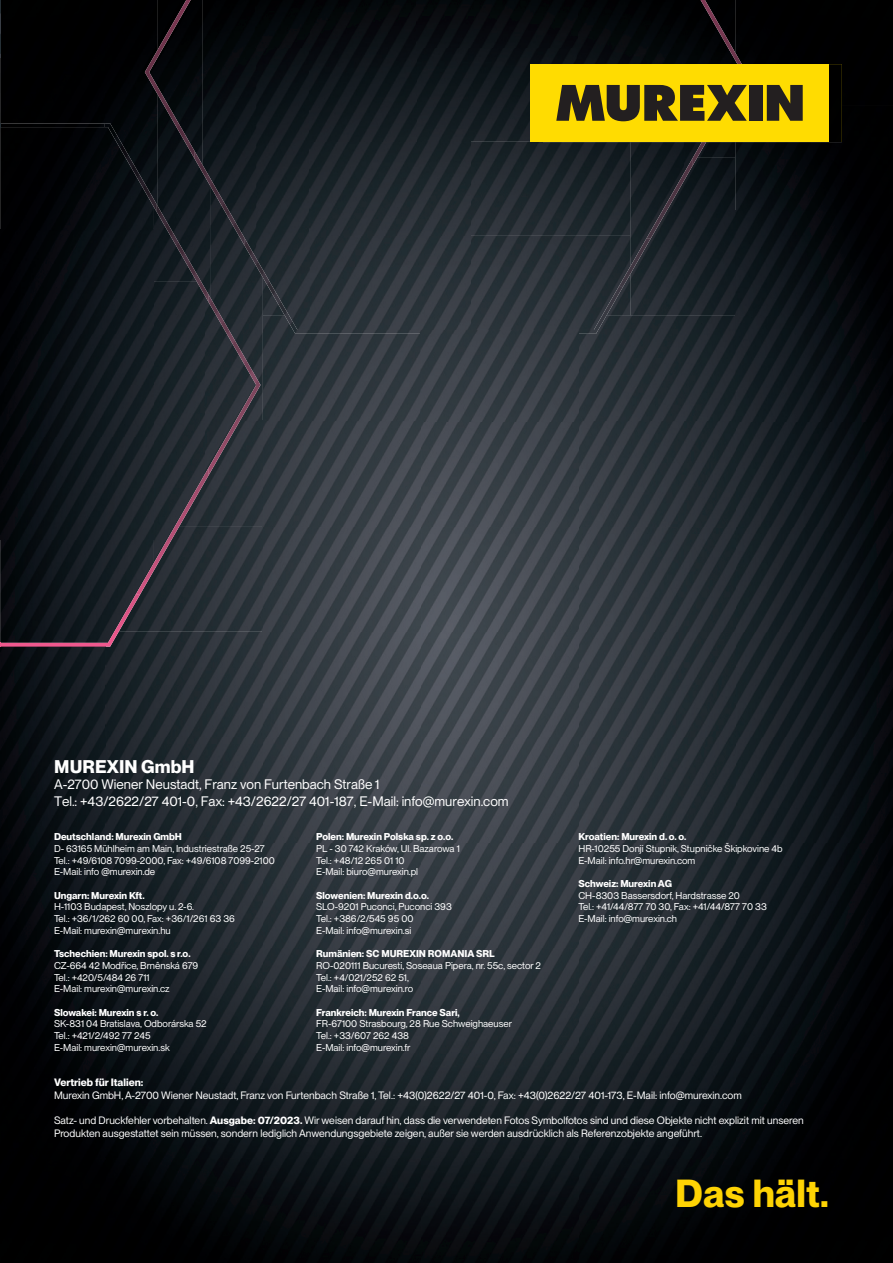
<style>
.page{position:relative;width:893px;height:1263px;background:#fff}
.page>*{position:absolute;margin:0;border:0;box-sizing:border-box;transform-origin:0 0}
.t1{font:700 38.25px "PP Neue Montreal";color:#fed304}
.t2{font:700 18px "PP Neue Montreal";letter-spacing:.01em;color:#fff}
.t3{font:13.5px/16.5px "PP Neue Montreal";color:#fff}
.t4{font:10.5px/12.6px "PP Neue Montreal";color:#fff}
.t5{font:700 10.5px "PP Neue Montreal";color:#fff}
.t6{font:9.75px/11.7px "PP Neue Montreal";color:#fff}
.t7{font:700 9.75px "PP Neue Montreal";color:#fff}
.s1{font-weight:700}
</style>
<div class="page">
<img style="left:105px;top:631px;width:788px;height:632px">
<img style="left:0;top:647px;width:105px;height:616px">
<img style="left:154px;top:526px;width:739px;height:105px">
<img style="left:209px;top:421px;width:684px;height:105px">
<img style="left:578px;top:316px;width:315px;height:105px">
<img style="left:420px;top:334px;width:158px;height:87px">
<img style="left:263px;top:332px;width:157px;height:89px">
<img style="left:210px;top:258px;width:53px;height:163px">
<img style="left:736px;top:0;width:157px;height:316px">
<img style="left:631px;top:167px;width:105px;height:149px">
<img style="left:158px;top:165px;width:52px;height:129px">
<div style="left:105px;top:0;width:53px;height:204px;background:#000102"></div>
<div style="left:1px;top:0;width:104px;height:127px;background:#000001"></div>
<img style="left:829px;top:64px;width:13px;height:78px">
<img style="left:310px;top:142px;width:321px;height:188px">
<img style="left:256px;top:0;width:54px;height:286px">
<img style="left:630px;top:142px;width:54px;height:124px">
<img style="left:203px;top:0;width:53px;height:258px">
<img style="left:684px;top:142px;width:18px;height:31px">
<img style="left:157px;top:0;width:46px;height:165px">
<img style="left:309px;top:0;width:268px;height:142px">
<img style="left:577px;top:0;width:115px;height:64px">
<img style="left:0;top:127px;width:154px;height:516px">
<img style="left:154px;top:282px;width:51px;height:281px">
<img style="left:205px;top:302px;width:3px;height:166px">
<img style="left:154px;top:212px;width:2px;height:70px">
<img style="left:294px;top:286px;width:329px;height:48px">
<img style="left:244px;top:237px;width:50px;height:95px">
<img style="left:619px;top:238px;width:32px;height:48px">
<img style="left:194px;top:151px;width:50px;height:94px">
<img style="left:646px;top:159px;width:46px;height:80px">
<img style="left:692px;top:0;width:50px;height:167px">
<img style="left:145px;top:0;width:50px;height:159px">
<img style="left:0;top:594px;width:140px;height:53px">
<img style="left:136px;top:542px;width:34px;height:52px">
<img style="left:166px;top:468px;width:43px;height:74px">
<img style="left:208px;top:294px;width:53px;height:182px">
<img style="left:156px;top:204px;width:53px;height:98px">
<img style="left:104px;top:123px;width:53px;height:89px">
<div style="left:530px;top:64px;width:299px;height:78px;background:#ffdc01"></div>
<div style="left:750px;top:85px;width:13px;height:36px;background:#231f20"></div>
<svg style="left:767px;top:85px;width:36px;height:36px"></svg>
<svg style="left:556px;top:85px;width:194px;height:36px"></svg>
<img style="left:0;top:0;width:1px;height:54px">
<img style="left:0;top:57px;width:1px;height:115px">
<h2 class="t2" style="left:54px;top:755px;width:142px">MUREXIN GmbH</h2>
<h3 class="t3" style="left:54px;top:776px;width:456px">A-2700 Wiener Neustadt, Franz von Furtenbach Straße 1<br>Tel.: +43/2622/27 401-0, Fax: +43/2622/27 401-187, E-Mail: info@murexin.com</h3>
<p class="t7" style="left:54px;top:831px;width:129px">Deutschland: Murexin GmbH</p>
<p class="t6" style="left:54px;top:842px;width:222px">D- 63165 Mühlheim am Main, Industriestraße 25-27<br>Tel.: +49/6108 7099-2000, Fax: +49/6108 7099-2100<br>E-Mail: info @murexin.de</p>
<p class="t7" style="left:54px;top:889px;width:92px">Ungarn: Murexin Kft.</p>
<p class="t6" style="left:54px;top:901px;width:182px">H-1103 Budapest, Noszlopy u. 2-6.<br>Tel.: +36/1/262 60 00, Fax: +36/1/261 63 36<br>E-Mail: murexin@murexin.hu</p>
<p class="t7" style="left:54px;top:948px;width:138px">Tschechien: Murexin spol. s r.o.</p>
<p class="t6" style="left:54px;top:959px;width:146px">CZ-664 42 Modřice, Brnênská 679<br>Tel.: +420/5/484 26 711<br>E-Mail: murexin@murexin.cz</p>
<p class="t7" style="left:54px;top:1006px;width:106px">Slowakei: Murexin s r. o.</p>
<p class="t6" style="left:54px;top:1018px;width:154px">SK-831 04 Bratislava, Odborárska 52<br>Tel.: +421/2/492 77 245<br>E-Mail: murexin@murexin.sk</p>
<p class="t7" style="left:316px;top:831px;width:139px">Polen: Murexin Polska sp. z o.o.</p>
<p class="t6" style="left:316px;top:842px;width:145px">PL - 30 742 Kraków, Ul. Bazarowa 1<br>Tel.: +48/12 265 01 10<br>E-Mail: biuro@murexin.pl</p>
<p class="t7" style="left:316px;top:889px;width:114px">Slowenien: Murexin d.o.o.</p>
<p class="t6" style="left:316px;top:901px;width:137px">SLO-9201 Puconci, Puconci 393<br>Tel.: +386/2/545 95 00<br>E-Mail: info@murexin.si</p>
<p class="t7" style="left:316px;top:948px;width:180px">Rumänien: SC MUREXIN ROMANIA SRL</p>
<p class="t6" style="left:316px;top:959px;width:226px">RO-020111 Bucuresti, Soseaua Pipera, nr. 55c, sector 2<br>Tel.: +4/021/252 62 51,<br>E-Mail: info@murexin.ro</p>
<p class="t7" style="left:316px;top:1006px;width:145px">Frankreich: Murexin France Sari,</p>
<p class="t6" style="left:316px;top:1018px;width:197px">FR-67100 Strasbourg, 28 Rue Schweighaeuser<br>Tel.: +33/607 262 438<br>E-Mail: info@murexin.fr</p>
<p class="t7" style="left:578px;top:831px;width:109px">Kroatien: Murexin d. o. o.</p>
<p class="t6" style="left:578px;top:842px;width:206px">HR-10255 Donji Stupnik, Stupničke Škipkovine 4b<br>E-Mail: info.hr@murexin.com</p>
<p class="t7" style="left:578px;top:877px;width:95px">Schweiz: Murexin AG</p>
<p class="t6" style="left:578px;top:889px;width:190px">CH-8303 Bassersdorf, Hardstrasse 20<br>Tel.: +41/44/877 70 30, Fax: +41/44/877 70 33<br>E-Mail: info@murexin.ch</p>
<p class="t5" style="left:54px;top:1076px;width:91px">Vertrieb für Italien:</p>
<p class="t4" style="left:54px;top:1089px;width:689px">Murexin GmbH, A-2700 Wiener Neustadt, Franz von Furtenbach Straße 1, Tel.: +43(0)2622/27 401-0, Fax: +43(0)2622/27 401-173, E-Mail: info@murexin.com</p>
<p class="t4" style="left:54px;top:1114px;width:751px">Satz- und Druckfehler vorbehalten. <span class="s1">Ausgabe: 07/2023.</span> Wir weisen darauf hin, dass die verwendeten Fotos Symbol fotos sind und diese Objekte nicht explizit mit unseren<br>Produkten ausgestattet sein müssen, sondern lediglich Anwendungs gebiete zeigen, außer sie werden ausdrücklich als Referenzobjekte angeführt.</p>
<h1 class="t1" style="left:675px;top:1170px;width:155px">Das hält.</h1>
</div>
